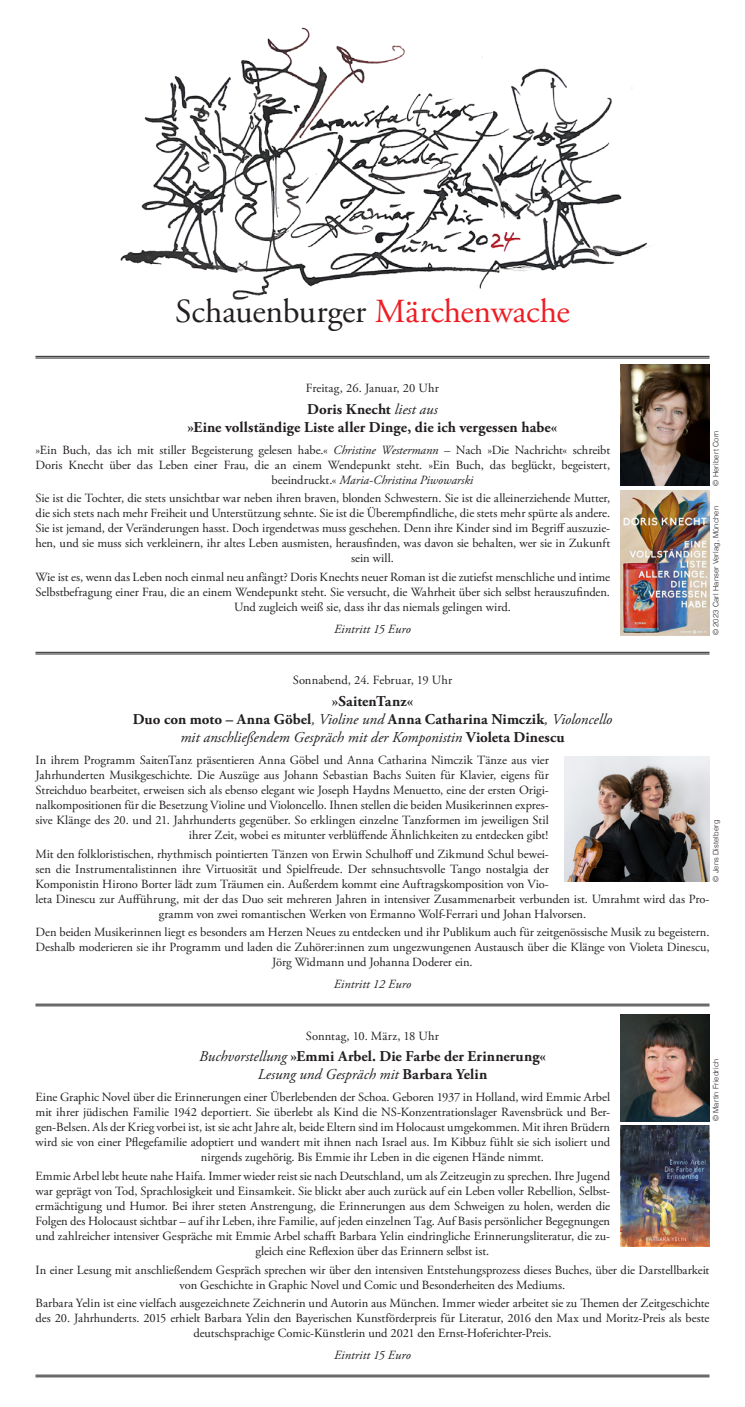
<style>
.page{position:relative;width:745px;height:1407px;background:#fff}
.page>*{position:absolute;margin:0;border:0;box-sizing:border-box;transform-origin:0 0}
.t1{font:33.62px "Adobe Garamond Pro";letter-spacing:-.005em;color:#231f20}
.t2{font:700 15px/18px "Adobe Garamond Pro";letter-spacing:.005em;color:#231f20;text-align:center}
.t3{font:12.5px/15px "Adobe Garamond Pro";letter-spacing:-.005em;color:#231f20;text-align:center}
.t4{font:italic 12.5px "Adobe Garamond Pro";color:#231f20}
.t5{font:12.5px "Adobe Garamond Pro";letter-spacing:.015em;color:#231f20}
.t6{font:300 7.5px "Helvetica";letter-spacing:.015em;color:#231f20}
.s1{color:#ee1d23}
.s2{font-weight:400;font-style:italic}
.s3{font-style:italic}
.s4{font-style:normal}
</style>
<div class="page">
<img style="left:120px;top:27px;width:531px;height:273px">
<hr style="left:35px;top:356px;width:674px;height:1px;background:#231f20">
<hr style="left:35px;top:358px;width:674px;height:1px;background:#231f20">
<hr style="left:35px;top:652px;width:674px;height:1px;background:#231f20">
<hr style="left:35px;top:653px;width:674px;height:1px;background:#231f20">
<hr style="left:35px;top:1004px;width:674px;height:1px;background:#231f20">
<hr style="left:35px;top:1005px;width:674px;height:1px;background:#231f20">
<hr style="left:35px;top:1374px;width:674px;height:1px;background:#231f20">
<hr style="left:35px;top:1376px;width:674px;height:1px;background:#231f20">
<img style="left:620px;top:365px;width:89px;height:120px">
<img style="left:620px;top:1015px;width:89px;height:106px">
<img style="left:620px;top:490px;width:89px;height:145px">
<img style="left:620px;top:1125px;width:89px;height:122px">
<img style="left:564px;top:756px;width:145px;height:125px">
<h1 class="t1" style="left:175px;top:291px;width:396px">Schauenburger <span class="s1">Märchenwache</span></h1>
<p class="t3" style="left:306px;top:381px;width:134px">Freitag, 26. Januar, 20 Uhr</p>
<p class="t2" style="left:187px;top:400px;width:371px">Doris Knecht <span class="s2">liest aus<br></span>»Eine vollständige Liste aller Dinge, die ich vergessen habe«</p>
<p class="t3" style="left:35px;top:443px;width:576px">»Ein Buch, das ich mit stiller Begeisterung gelesen habe.« <span class="s3">Christine Westermann</span> – Nach »Die Nachricht« schreibt</p>
<p class="t3" style="left:35px;top:458px;width:576px">Doris Knecht über das Leben einer Frau, die an einem Wendepunkt steht. »Ein Buch, das beglückt, begeistert,</p>
<p class="t4" style="left:271px;top:472px;width:203px"><span class="s4">beeindruckt.«</span> Maria-Christina Piwowarski</p>
<p class="t3" style="left:35px;top:491px;width:576px">Sie ist die Tochter, die stets unsichtbar war neben ihren braven, blonden Schwestern. Sie ist die alleinerziehende Mutter,</p>
<p class="t3" style="left:35px;top:506px;width:576px">die sich stets nach mehr Freiheit und Unterstützung sehnte. Sie ist die Überempfindliche, die stets mehr spürte als andere.</p>
<p class="t3" style="left:35px;top:521px;width:576px">Sie ist jemand, der Veränderungen hasst. Doch irgendetwas muss geschehen. Denn ihre Kinder sind im Begriff auszuzie-</p>
<p class="t3" style="left:35px;top:536px;width:576px">hen, und sie muss sich verkleinern, ihr altes Leben ausmisten, herausfinden, was davon sie behalten, wer sie in Zukunft</p>
<p class="t3" style="left:351px;top:551px;width:44px">sein will.</p>
<p class="t3" style="left:35px;top:570px;width:575px">Wie ist es, wenn das Leben noch einmal neu anfängt? Doris Knechts neuer Roman ist die zutiefst menschliche und intime</p>
<p class="t3" style="left:35px;top:585px;width:575px">Selbstbefragung einer Frau, die an einem Wendepunkt steht. Sie versucht, die Wahrheit über sich selbst herauszufinden.</p>
<p class="t3" style="left:234px;top:600px;width:278px">Und zugleich weiß sie, dass ihr das niemals gelingen wird.</p>
<p class="t4" style="left:334px;top:621px;width:78px">Eintritt 15 Euro</p>
<p class="t6" style="left:709px;top:485px;width:56px;rotate:-90deg">© Heribert Corn</p>
<p class="t6" style="left:709px;top:635px;width:130px;rotate:-90deg">© 2023 Carl Hanser Verlag, München</p>
<p class="t3" style="left:292px;top:673px;width:161px">Sonnabend, 24. Februar, 19 Uhr</p>
<p class="t2" style="left:133px;top:692px;width:481px">»SaitenTanz«<br>Duo con moto – Anna Göbel<span class="s2">, Violine und</span> Anna Catharina Nimczik<span class="s2">, Violoncello mit anschließendem Gespräch mit der Komponistin</span> Violeta Dinescu</p>
<p class="t3" style="left:35px;top:753px;width:514px;text-align:right">In ihrem Programm SaitenTanz präsentieren Anna Göbel und Anna Catharina Nimczik Tänze aus vier Jahrhunderten Musikgeschichte. Die Auszüge aus Johann Sebastian Bachs Suiten für Klavier, eigens für Streichduo bearbeitet, erweisen sich als ebenso elegant wie Joseph Haydns Menuetto, eine der ersten Origi&shy;nalkompositionen für die Besetzung Violine und Violoncello. Ihnen stellen die beiden Musikerinnen expres&shy;sive Klänge des 20. und 21. Jahrhunderts gegenüber. So erklingen einzelne Tanzformen im jeweiligen Stil ihrer Zeit, wobei es mitunter verblüffende Ähnlichkeiten zu entdecken gibt!</p>
<p class="t3" style="left:35px;top:846px;width:514px">Mit den folkloristischen, rhythmisch pointierten Tänzen von Erwin Schulhoff und Zikmund Schul bewei-</p>
<p class="t3" style="left:35px;top:861px;width:514px">sen die Instrumentalistinnen ihre Virtuosität und Spielfreude. Der sehnsuchtsvolle Tango nostalgia der</p>
<p class="t3" style="left:35px;top:876px;width:514px">Komponistin Hirono Borter lädt zum Träumen ein. Außerdem kommt eine Auftragskomposition von Vio-</p>
<p class="t3" style="left:35px;top:891px;width:675px">leta Dinescu zur Aufführung, mit der das Duo seit mehreren Jahren in intensiver Zusammenarbeit verbunden ist. Umrahmt wird das Pro-</p>
<p class="t3" style="left:159px;top:906px;width:429px">gramm von zwei romantischen Werken von Ermanno Wolf-Ferrari und Johan Halvorsen.</p>
<p class="t3" style="left:35px;top:925px;width:675px">Den beiden Musikerinnen liegt es besonders am Herzen Neues zu entdecken und ihr Publikum auch für zeitgenössische Musik zu begeistern.<br>Deshalb moderieren sie ihr Programm und laden die Zuhörer:innen zum ungezwungenen Austausch über die Klänge von Violeta Dinescu,<br>Jörg Widmann und Johanna Doderer ein.</p>
<p class="t4" style="left:333px;top:977px;width:79px">Eintritt 12 Euro</p>
<p class="t6" style="left:709px;top:881px;width:63px;rotate:-90deg">© Jens Distelberg</p>
<p class="t5" style="left:306px;top:1028px;width:134px">Sonntag, 10. März, 18 Uhr</p>
<p class="t2" style="left:199px;top:1048px;width:348px"><span class="s2">Buchvorstellung</span> »Emmi Arbel. Die Farbe der Erinnerung«<br><span class="s2">Lesung und Gespräch mit</span> Barbara Yelin</p>
<p class="t3" style="left:35px;top:1090px;width:576px">Eine Graphic Novel über die Erinnerungen einer Überlebenden der Schoa. Geboren 1937 in Holland, wird Emmie Arbel</p>
<p class="t3" style="left:35px;top:1105px;width:576px">mit ihrer jüdischen Familie 1942 deportiert. Sie überlebt als Kind die NS-Konzentrationslager Ravensbrück und Ber-</p>
<p class="t3" style="left:35px;top:1120px;width:576px">gen-Belsen. Als der Krieg vorbei ist, ist sie acht Jahre alt, beide Eltern sind im Holocaust umgekommen. Mit ihren Brüdern</p>
<p class="t3" style="left:35px;top:1135px;width:575px">wird sie von einer Pflegefamilie adoptiert und wandert mit ihnen nach Israel aus. Im Kibbuz fühlt sie sich isoliert und</p>
<p class="t3" style="left:201px;top:1150px;width:344px">nirgends zugehörig. Bis Emmie ihr Leben in die eigenen Hände nimmt.</p>
<p class="t3" style="left:35px;top:1169px;width:575px">Emmie Arbel lebt heute nahe Haifa. Immer wieder reist sie nach Deutschland, um als Zeitzeugin zu sprechen. Ihre Jugend</p>
<p class="t3" style="left:35px;top:1184px;width:576px">war geprägt von Tod, Sprachlosigkeit und Einsamkeit. Sie blickt aber auch zurück auf ein Leben voller Rebellion, Selbst-</p>
<p class="t3" style="left:35px;top:1199px;width:576px">ermächtigung und Humor. Bei ihrer steten Anstrengung, die Erinnerungen aus dem Schweigen zu holen, werden die</p>
<p class="t3" style="left:35px;top:1214px;width:575px">Folgen des Holocaust sichtbar – auf ihr Leben, ihre Familie, auf jeden einzelnen Tag. Auf Basis persönlicher Begegnungen</p>
<p class="t3" style="left:35px;top:1229px;width:576px">und zahlreicher intensiver Gespräche mit Emmie Arbel schafft Barbara Yelin eindringliche Erinnerungsliteratur, die zu-</p>
<p class="t3" style="left:255px;top:1244px;width:235px">gleich eine Reflexion über das Erinnern selbst ist.</p>
<p class="t3" style="left:35px;top:1262px;width:675px">In einer Lesung mit anschließendem Gespräch sprechen wir über den intensiven Entstehungsprozess dieses Buches, über die Darstellbarkeit von Geschichte in Graphic Novel und Comic und Besonderheiten des Mediums.</p>
<p class="t3" style="left:35px;top:1296px;width:675px">Barbara Yelin ist eine vielfach ausgezeichnete Zeichnerin und Autorin aus München. Immer wieder arbeitet sie zu Themen der Zeitgeschichte des 20. Jahrhunderts. 2015 erhielt Barbara Yelin den Bayerischen Kunstförderpreis für Literatur, 2016 den Max und Moritz-Preis als beste deutschsprachige Comic-Künstlerin und 2021 den Ernst-Hoferichter-Preis.</p>
<p class="t4" style="left:334px;top:1347px;width:78px">Eintritt 15 Euro</p>
<p class="t6" style="left:709px;top:1121px;width:64px;rotate:-90deg">© Martin Friedrich</p>
</div>
